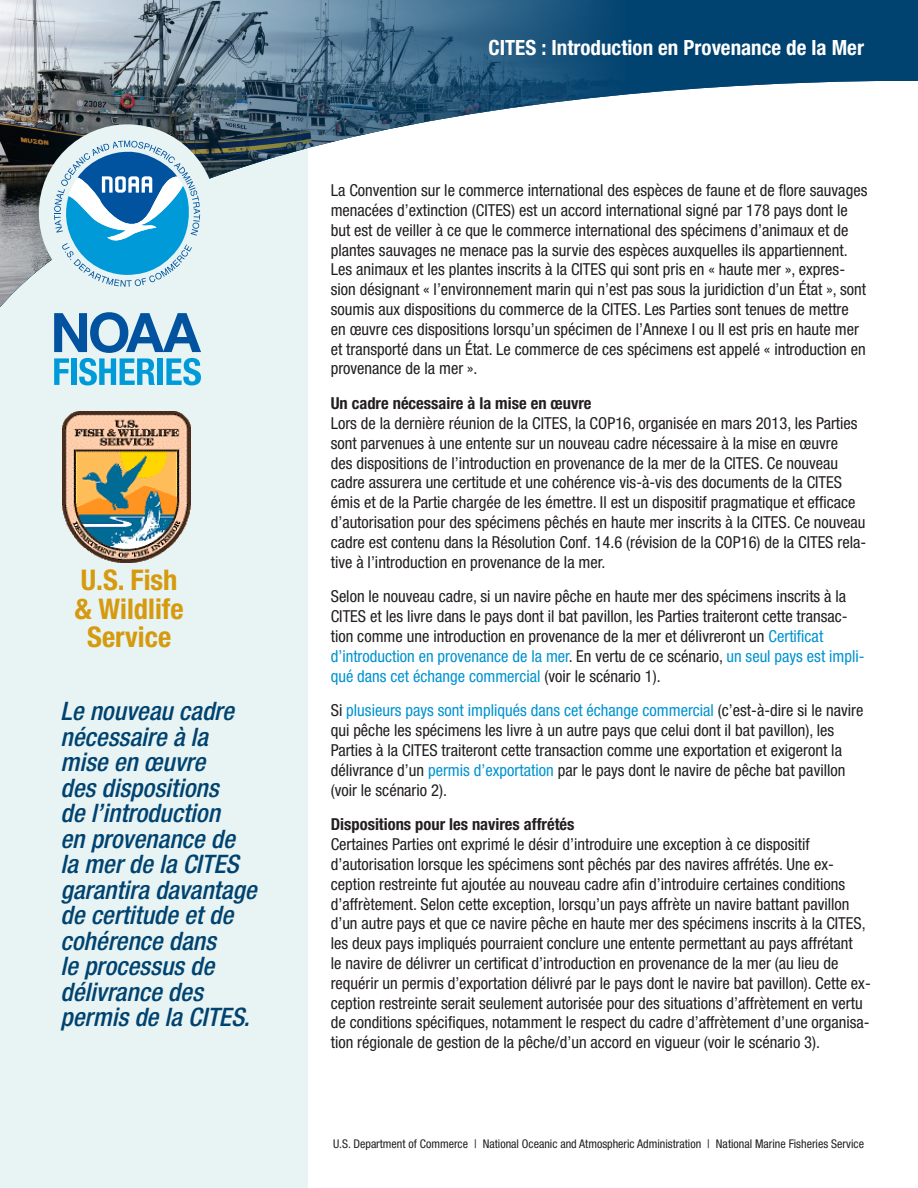
<style>
.page{position:relative;width:918px;height:1188px;background:#fff}
.page>*{position:absolute;margin:0;border:0;box-sizing:border-box;transform-origin:0 0}
.NOAA_Fisheries_Progr{font:700 condensed 28.5px/28.5px "Helvetica Neue LT Std";color:#d69a0e;text-align:center}
.t1{font:italic 500 condensed 25.5px/25.5px "Helvetica Neue LT Std";color:#004270}
.Subhead___1_line_onl{font:700 condensed 21px "Helvetica Neue LT Std";color:#fff}
.No_Spacing{font:condensed 16.5px/19.8px "Helvetica Neue LT Std";color:#231f20}
.t2{font:condensed 12px "Helvetica Neue LT Std";color:#231f20}
.s1{font-weight:700}
.s2{color:#0093d0}
</style>
<div class="page">
<div style="left:0;top:0;width:308px;height:1188px;background:#e7f4f3"></div>
<img style="left:62px;top:412px;width:129px;height:151px">
<svg style="left:629px;top:0;width:289px;height:95px;background:#19557e"></svg>
<img style="left:0;top:0;width:629px;height:307px">
<div style="left:39px;top:124px;width:177px;height:178px;background:#e7f4f3;border-radius:50%"></div>
<svg style="left:54px;top:141px;width:146px;height:146px"></svg>
<svg style="left:54px;top:312px;width:147px;height:73px"></svg>
<p class="NOAA_Fisheries_Progr" style="left:75px;top:565px;width:110px">U.S. Fish &amp; Wildlife<br>Service</p>
<p class="t1" style="left:60px;top:699px;width:198px">Le nouveau cadre nécessaire à la mise en œuvre<br>des dispositions<br>de l’introduction<br>en provenance de la mer de la CITES garantira davantage de certitude et de cohérence dans<br>le processus de délivrance des permis de la CITES.</p>
<p class="Subhead___1_line_onl" style="left:489px;top:35px;width:377px">CITES : Introduction en Provenance de la Mer</p>
<p class="No_Spacing" style="left:331px;top:180px;width:538px">La Convention sur le commerce international des espèces de faune et de flore sauvages menacées d’extinction (CITES) est un accord international signé par 178 pays dont le but est de veiller à ce que le commerce international des spécimens d’animaux et de plantes sauvages ne menace pas la survie des espèces auxquelles ils appartiennent.<br>Les animaux et les plantes inscrits à la CITES qui sont pris en « haute mer », expres&shy;sion désignant « l’environnement marin qui n’est pas sous la juridiction d’un État », sont soumis aux dispositions du commerce de la CITES. Les Parties sont tenues de mettre en œuvre ces dispositions lorsqu’un spécimen de l’Annexe I ou II est pris en haute mer et transporté dans un État. Le commerce de ces spécimens est appelé « introduction en provenance de la mer ».</p>
<p class="No_Spacing" style="left:331px;top:393px;width:537px"><span class="s1">Un cadre nécessaire à la mise en œuvre<br></span>Lors de la dernière réunion de la CITES, la COP16, organisée en mars 2013, les Parties sont parvenues à une entente sur un nouveau cadre nécessaire à la mise en œuvre<br>des dispositions de l’introduction en provenance de la mer de la CITES. Ce nouveau cadre assurera une certitude et une cohérence vis-à-vis des documents de la CITES émis et de la Partie chargée de les émettre. Il est un dispositif pragmatique et efficace d’autorisation pour des spécimens pêchés en haute mer inscrits à la CITES. Ce nouveau cadre est contenu dans la Résolution Conf. 14.6 (révision de la COP16) de la CITES rela&shy;tive à l’introduction en provenance de la mer.</p>
<p class="No_Spacing" style="left:331px;top:587px;width:535px">Selon le nouveau cadre, si un navire pêche en haute mer des spécimens inscrits à la CITES et les livre dans le pays dont il bat pavillon, les Parties traiteront cette transac&shy;tion comme une introduction en provenance de la mer et délivreront un <span class="s2">Certificat d’introduction en provenance de la mer</span>. En vertu de ce scénario, <span class="s2">un seul pays est impli&shy;qué dans cet échange commercial</span> (voir le scénario 1).</p>
<p class="No_Spacing" style="left:331px;top:701px;width:534px">Si <span class="s2">plusieurs pays sont impliqués dans cet échange commercial</span> (c’est-à-dire si le navire qui pêche les spécimens les livre à un autre pays que celui dont il bat pavillon), les Parties à la CITES traiteront cette transaction comme une exportation et exigeront la délivrance d’un <span class="s2">permis d’exportation</span> par le pays dont le navire de pêche bat pavillon (voir le scénario 2).</p>
<p class="No_Spacing" style="left:331px;top:815px;width:542px"><span class="s1">Dispositions pour les navires affrétés<br></span>Certaines Parties ont exprimé le désir d’introduire une exception à ce dispositif d’autorisation lorsque les spécimens sont pêchés par des navires affrétés. Une ex&shy;ception restreinte fut ajoutée au nouveau cadre afin d’introduire certaines conditions d’affrètement. Selon cette exception, lorsqu’un pays affrète un navire battant pavillon d’un autre pays et que ce navire pêche en haute mer des spécimens inscrits à la CITES, les deux pays impliqués pourraient conclure une entente permettant au pays affrétant<br>le navire de délivrer un certificat d’introduction en provenance de la mer (au lieu de requérir un permis d’exportation délivré par le pays dont le navire bat pavillon). Cette ex&shy;ception restreinte serait seulement autorisée pour des situations d’affrètement en vertu de conditions spécifiques, notamment le respect du cadre d’affrètement d’une organisa&shy;tion régionale de gestion de la pêche/d’un accord en vigueur (voir le scénario 3).</p>
<p class="t2" style="left:333px;top:1136px;width:532px">U.S. Department of Commerce | National Oceanic and Atmospheric Administration | National Marine Fisheries Service</p>
</div>
